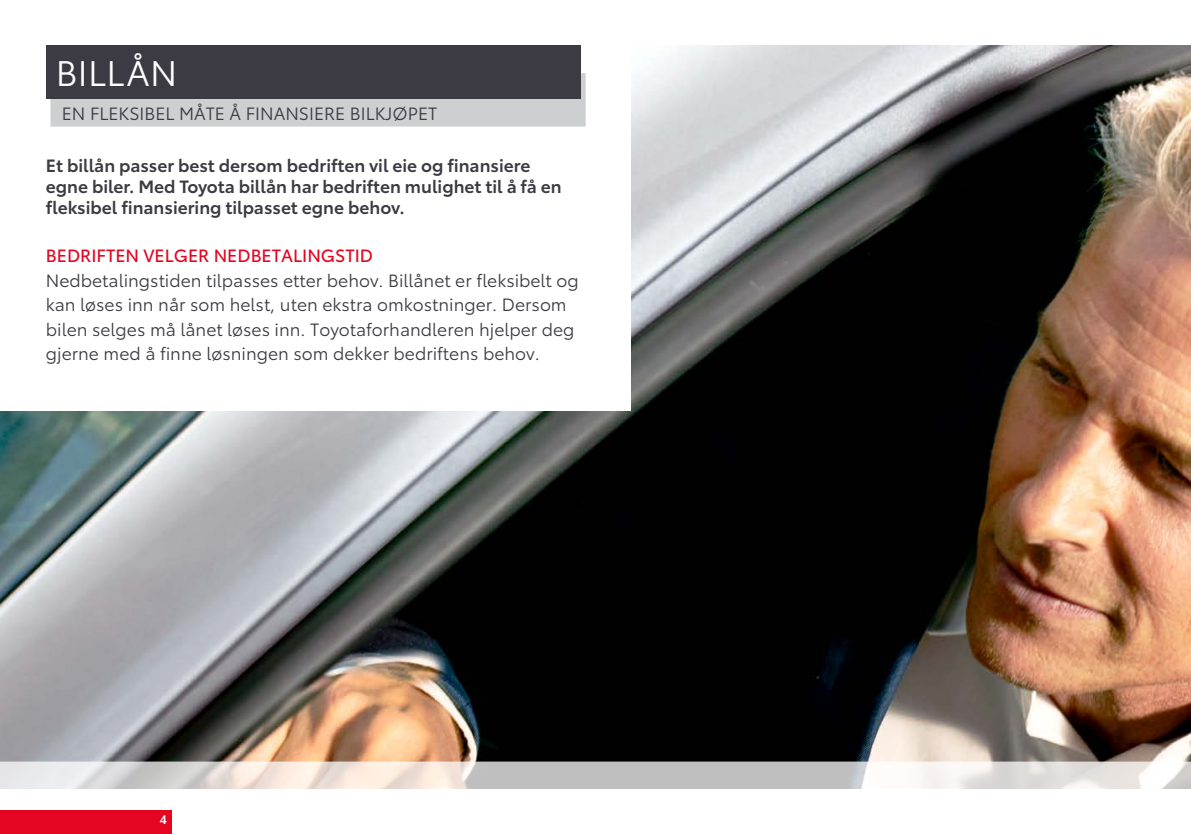
<style>
.page{position:relative;width:1191px;height:834px;background:#fff}
.page>*{position:absolute;margin:0;border:0;box-sizing:border-box;transform-origin:0 0}
.t1{font:35px "Toyota Type";letter-spacing:.01em;color:#fff}
.t2{font:17.5px/24.5px "Toyota Type";color:#3c3a42}
.t3{font:600 17.5px/21px "Toyota Type";color:#3c3a42}
.t4{font:17.5px "Toyota Type";color:#e40521}
.t5{font:600 12.25px "Toyota Type";color:#fff}
</style>
<div class="page">
<img style="left:0;top:46px;width:1191px;height:368px">
<div style="left:0;top:0;width:630px;height:410px;background:#fff"></div>
<div style="left:51px;top:73px;width:535px;height:53px;background:#cecfd0"></div>
<div style="left:46px;top:46px;width:534px;height:53px;background:#3c3a42"></div>
<img style="left:0;top:414px;width:1191px;height:375px">
<div style="left:0;top:810px;width:172px;height:23px;background:#e40521"></div>
<h1 class="t1" style="left:56px;top:47px;width:123px">BILLÅN</h1>
<p class="t2" style="left:62px;top:100px;width:377px">EN FLEKSIBEL MÅTE Å FINANSIERE BILKJØPET</p>
<p class="t3" style="left:46px;top:154px;width:517px">Et billån passer best dersom bedriften vil eie og finansiere egne biler. Med Toyota billån har bedriften mulighet til å få en fleksibel finansiering tilpasset egne behov.</p>
<p class="t4" style="left:46px;top:243px;width:329px">BEDRIFTEN VELGER NEDBETALINGSTID</p>
<p class="t2" style="left:46px;top:267px;width:534px">Nedbetalingstiden tilpasses etter behov. Billånet er fleksibelt og kan løses inn når som helst, uten ekstra omkostninger. Dersom bilen selges må lånet løses inn. Toyotaforhandleren hjelper deg gjerne med å finne løsningen som dekker bedriftens behov.</p>
<p class="t5" style="left:160px;top:810px;width:9px">4</p>
</div>
